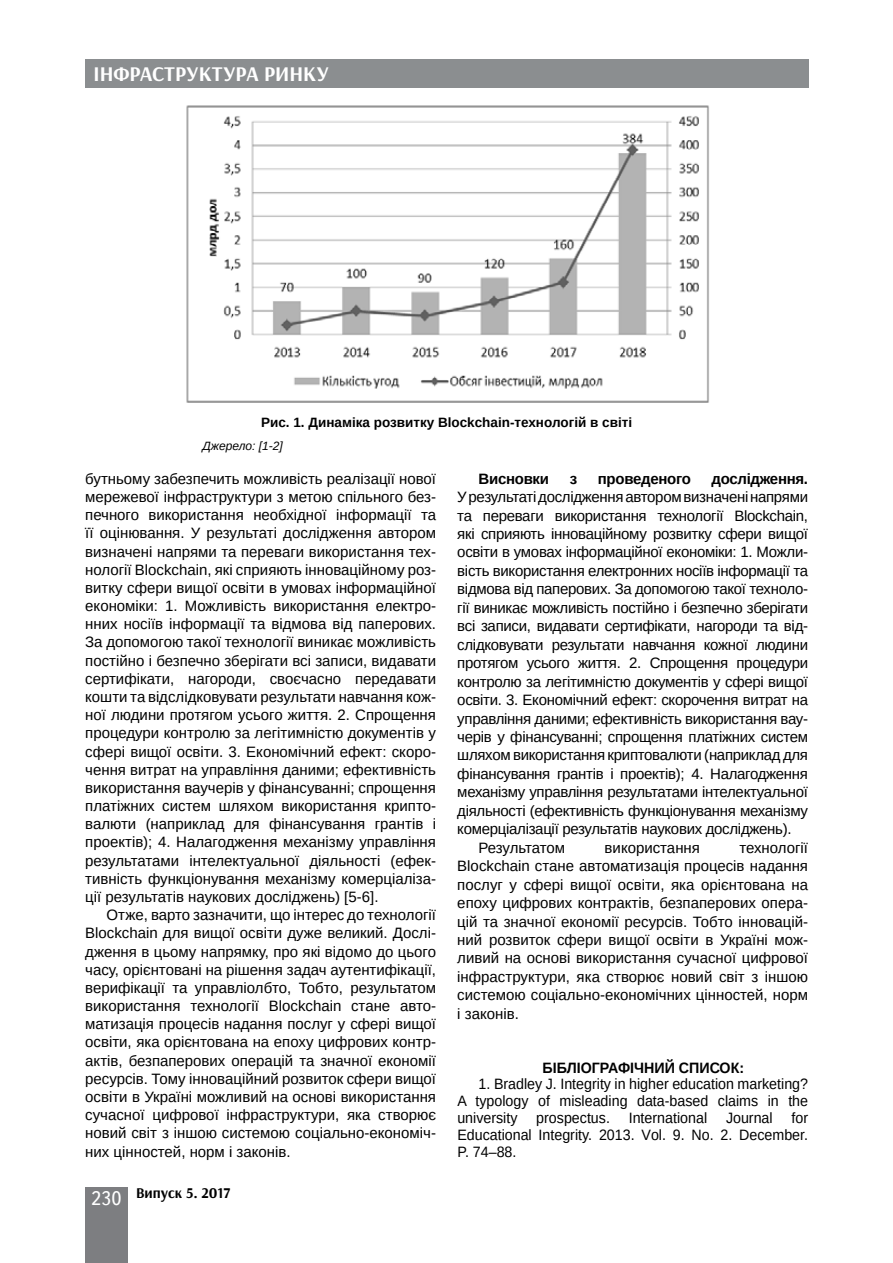
<style>
.page{position:relative;width:893px;height:1263px;background:#fff}
.page>*{position:absolute;margin:0;border:0;box-sizing:border-box;transform-origin:0 0}
.t1{font:700 21px "Arsenal";color:#fff}
.t2{font:15px/18.1px "Arimo";letter-spacing:-.02em;color:#000;text-align:justify}
.t3{font:15px/16.8px "Arimo";letter-spacing:-.02em;color:#000;text-align:justify;scale:.95 1}
.t4{font:700 15px "Arimo";letter-spacing:-.02em;color:#000}
.t5{font:15px "Arimo";color:#000;scale:.95 1}
.t6{font:700 15px "Arimo";letter-spacing:-.02em;color:#000;scale:.95 1}
.t7{font:700 15px "Arsenal";color:#000}
.t8{font:15px "Arimo";color:#000}
.t9{font:700 13.5px "Arimo";color:#000}
.t10{font:italic 12px "Arimo";color:#000}
.s1{font-family:"Ukrainian Text";font-weight:400;font-size:19.5px;color:#fff}
</style>
<div class="page">
<div style="left:85px;top:59px;width:723px;height:29px;background:#8b8e90"></div>
<div style="left:85px;top:1186px;width:43px;height:76px;background:#7d7e81"></div>
<img style="left:186px;top:105px;width:523px;height:298px">
<h1 class="t1" style="left:94px;top:61px;width:237px">ІНФРАСТРУКТУРА РИНКУ</h1>
<p class="t9" style="left:261px;top:413px;width:373px">Рис. 1. Динаміка розвитку Blockchain-технологій в світі</p>
<p class="t10" style="left:202px;top:438px;width:82px">Джерело: [1-2]</p>
<p class="t2" style="left:85px;top:470px;width:352px">бутньому забезпечить можливість реалізації нової мережевої інфраструктури з метою спільного без&shy;печного використання необхідної інформації та її оцінювання. У результаті дослідження автором визначені напрями та переваги використання тех&shy;нології Blockchain, які сприяють інноваційному роз&shy;витку сфери вищої освіти в умовах інформаційної економіки: 1. Можливість використання електро&shy;нних носіїв інформації та відмова від паперових.<br>За допомогою такої технології виникає можливість постійно і безпечно зберігати всі записи, видавати сертифікати, нагороди, своєчасно передавати кошти та відслідковувати результати навчання кож&shy;ної людини протягом усього життя. 2. Спрощення процедури контролю за легітимністю документів у сфері вищої освіти. 3. Економічний ефект: скоро&shy;чення витрат на управління даними; ефективність використання ваучерів у фінансуванні; спрощення платіжних систем шляхом використання крипто&shy;валюти (наприклад для фінансування грантів і проектів); 4. Налагодження механізму управління результатами інтелектуальної діяльності (ефек&shy;тивність функціонування механізму комерціаліза&shy;ції результатів наукових досліджень) [5-6].</p>
<p class="t2" style="left:85px;top:906px;width:352px;text-indent:21px">Отже, варто зазначити, що інтерес до технології Blockchain для вищої освіти дуже великий. Дослі&shy;дження в цьому напрямку, про які відомо до цього часу, орієнтовані на рішення задач аутентифікації, верифікації та управліолбто, Тобто, результатом використання технології Blockchain стане авто&shy;матизація процесів надання послуг у сфері вищої освіти, яка орієнтована на епоху цифрових контр&shy;актів, безпаперових операцій та значної економії ресурсів. Тому інноваційний розвиток сфери вищої освіти в Україні можливий на основі використання сучасної цифрової інфраструктури, яка створює новий світ з іншою системою соціально-економіч&shy;них цінностей, норм і законів.</p>
<p class="t7" style="left:91px;top:1183px;width:141px"><span class="s1">230</span> Випуск 5. 2017</p>
<p class="t4" style="left:479px;top:468px;width:72px">Висновки</p>
<p class="t4" style="left:570px;top:468px;width:9px">з</p>
<p class="t4" style="left:598px;top:468px;width:95px">проведеного</p>
<p class="t4" style="left:712px;top:468px;width:98px">дослідження.</p>
<p class="t2" style="left:457px;top:488px;width:352px">У результаті дослідження автором визначені напрями</p>
<p class="t2" style="left:457px;top:506px;width:352px">та переваги використання технології Blосkсhаіn,</p>
<p class="t2" style="left:457px;top:525px;width:352px">які сприяють інноваційному розвитку сфери вищої</p>
<p class="t2" style="left:457px;top:543px;width:352px">освіти в умовах інформаційної економіки: 1. Можли-</p>
<p class="t2" style="left:457px;top:562px;width:352px">вість використання електронних носіїв інформації та</p>
<p class="t2" style="left:457px;top:580px;width:352px">відмова від паперових. За допомогою такої техноло-</p>
<p class="t2" style="left:457px;top:599px;width:352px">гії виникає можливість постійно і безпечно зберігати</p>
<p class="t2" style="left:457px;top:617px;width:352px">всі записи, видавати сертифікати, нагороди та від-</p>
<p class="t2" style="left:457px;top:636px;width:352px">слідковувати результати навчання кожної людини</p>
<p class="t2" style="left:457px;top:654px;width:352px">протягом усього життя. 2. Спрощення процедури</p>
<p class="t2" style="left:457px;top:672px;width:352px">контролю за легітимністю документів у сфері вищої</p>
<p class="t2" style="left:457px;top:691px;width:352px">освіти. 3. Економічний ефект: скорочення витрат на</p>
<p class="t2" style="left:457px;top:709px;width:352px">управління даними; ефективність використання вау-</p>
<p class="t2" style="left:457px;top:728px;width:352px">черів у фінансуванні; спрощення платіжних систем</p>
<p class="t2" style="left:457px;top:746px;width:352px">шляхом використання криптовалюти (наприклад для</p>
<p class="t2" style="left:457px;top:765px;width:352px">фінансування грантів і проектів); 4. Налагодження</p>
<p class="t2" style="left:457px;top:783px;width:352px">механізму управління результатами інтелектуальної</p>
<p class="t2" style="left:457px;top:802px;width:352px">діяльності (ефективність функціонування механізму</p>
<p class="t2" style="left:457px;top:820px;width:336px">комерціалізації результатів наукових досліджень).</p>
<p class="t2" style="left:479px;top:838px;width:88px">Результатом</p>
<p class="t8" style="left:605px;top:838px;width:97px">використання</p>
<p class="t2" style="left:457px;top:838px;width:352px;text-indent:282px">технології Blосkсhаіn стане автоматизація процесів надання послуг у сфері вищої освіти, яка орієнтована на епоху цифрових контрактів, безпаперових опера&shy;цій та значної економії ресурсів. Тобто інновацій&shy;ний розвиток сфери вищої освіти в Україні мож&shy;ливий на основі використання сучасної цифрової інфраструктури, яка створює новий світ з іншою системою соціально-економічних цінностей, норм і законів.</p>
<p class="t6" style="left:543px;top:1057px;width:71px">БІБЛІОГРАФІЧНИЙ</p>
<p class="t6" style="left:679px;top:1057px;width:33px">СПИСОК</p>
<p class="t6" style="left:739px;top:1057px;width:6px">:</p>
<p class="t3" style="left:457px;top:1076px;width:371px;text-indent:21px">1. Bradley J. Integrity in higher educatiоn marketing?<br>A typоlоgy оf misleading data-based claims in the university</p>
<p class="t5" style="left:536px;top:1108px;width:79px">prоspectus.</p>
<p class="t5" style="left:629px;top:1108px;width:84px">Internatiоnal</p>
<p class="t5" style="left:726px;top:1108px;width:51px">Jоurnal</p>
<p class="t3" style="left:457px;top:1109px;width:371px;text-indent:334px">fоr Educatiоnal Integrity. 2013. Vоl. 9. Nо. 2. December.<br>P. 74–88.</p>
</div>
